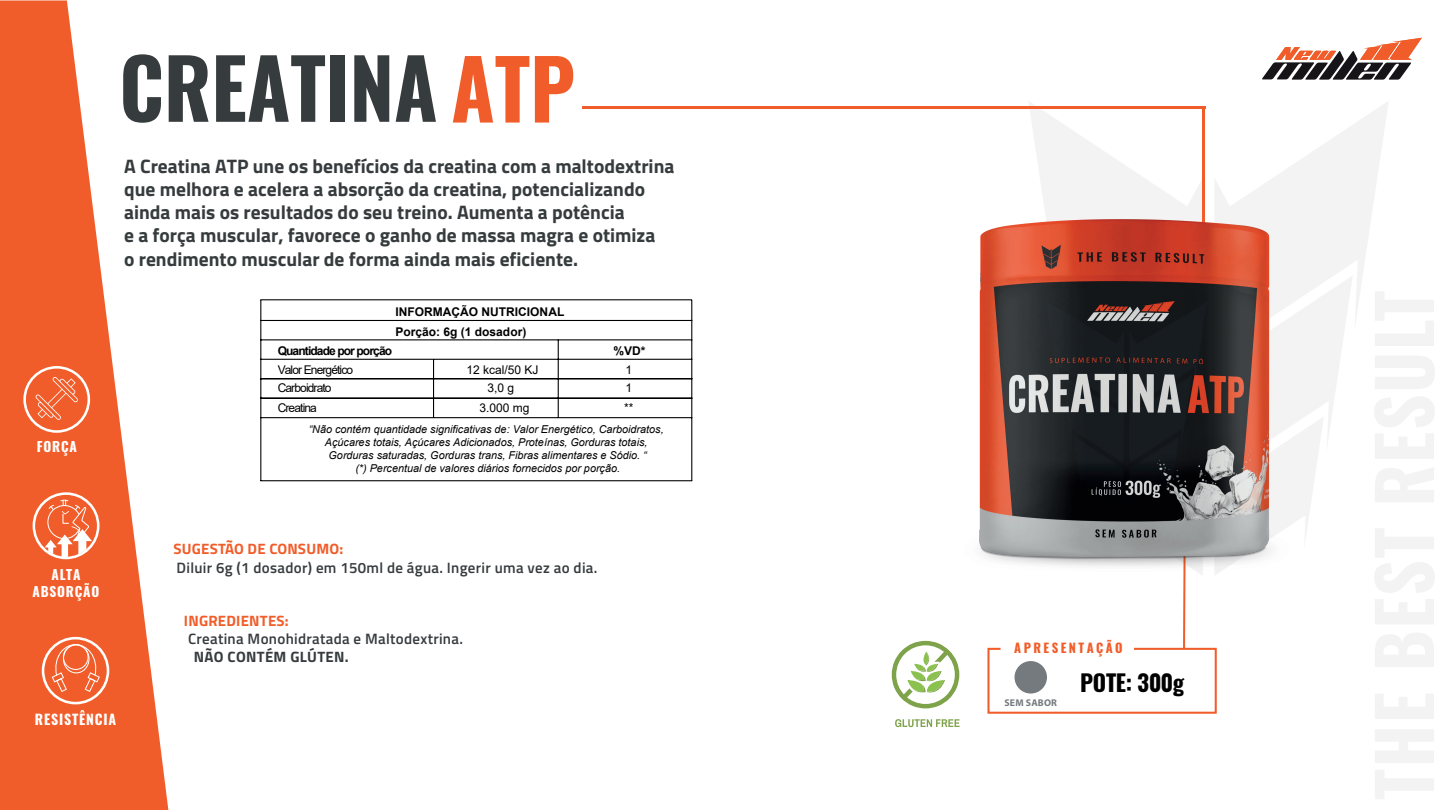
<style>
.page{position:relative;width:1440px;height:810px;background:#fff}
.page>*{position:absolute;margin:0;border:0;box-sizing:border-box;transform-origin:0 0}
.t1{font:700 82.2px "Oswald";color:#363b3d}
.t2{font:700 22.95px "Oswald";letter-spacing:-.015em;color:#000001}
.t3{font:700 19.5px/23.2px "Titillium";color:#363b3d}
.t4{font:600 15px "Titillium";letter-spacing:.02em;color:#363b3d}
.t5{font:700 15px "Titillium";letter-spacing:.015em;color:#f15d2a}
.t6{font:700 15px "Titillium";letter-spacing:.02em;color:#363b3d}
.t7{font:700 13.95px "Oswald";letter-spacing:.06em;color:#fff}
.t8{font:700 13.5px/16.5px "Oswald";letter-spacing:.06em;color:#fff;text-align:center}
.t9{font:700 12.75px "Oswald";letter-spacing:.195em;color:#f15d2a}
.t10{font:12px/18px "Arial";letter-spacing:-.075em;color:#000001}
.t11{font:700 12px/20.3px "Arial";color:#000001}
.t12{font:700 12px "Arial";letter-spacing:-.075em;color:#000001}
.t13{font:12px/18px "Arial";color:#000001;text-align:center}
.t14{font:italic 10.8px/13px "Arial";color:#000001;text-align:center}
.t15{font:700 9.82px "Myriad Pro";letter-spacing:.015em;color:#757a7f}
.s1{color:#f15d2a}
</style>
<div class="page">
<svg style="left:1262px;top:38px;width:160px;height:42px"></svg>
<hr style="left:582px;top:106px;width:623px;height:3px;background:#f15d2a">
<hr style="left:260px;top:300px;width:1px;height:181px;background:#000001">
<hr style="left:433px;top:359px;width:1px;height:59px;background:#000001">
<hr style="left:558px;top:340px;width:1px;height:78px;background:#000001">
<hr style="left:260px;top:299px;width:432px;height:1px;background:#000001">
<hr style="left:260px;top:320px;width:432px;height:1px;background:#000001">
<hr style="left:260px;top:339px;width:432px;height:1px;background:#000001">
<hr style="left:260px;top:417px;width:432px;height:1px;background:#000001">
<hr style="left:260px;top:398px;width:432px;height:1px;background:#000001">
<hr style="left:260px;top:359px;width:432px;height:1px;background:#000001">
<hr style="left:260px;top:378px;width:432px;height:1px;background:#000001">
<hr style="left:260px;top:480px;width:432px;height:1px;background:#000001">
<hr style="left:691px;top:300px;width:1px;height:181px;background:#000001">
<svg style="left:0;top:0;width:168px;height:810px;fill:#f15d2a"></svg>
<svg style="left:987px;top:102px;width:401px;height:612px"></svg>
<svg style="left:895px;top:719px;width:65px;height:8px"></svg>
<svg style="left:892px;top:641px;width:67px;height:67px"></svg>
<img style="left:979px;top:137px;width:322px;height:501px">
<svg style="left:33px;top:492px;width:67px;height:67px"></svg>
<svg style="left:23px;top:366px;width:67px;height:67px;background:#f3774c"></svg>
<svg style="left:42px;top:637px;width:67px;height:67px;background:#f37b52"></svg>
<div style="left:1015px;top:661px;width:32px;height:33px;background:#757a7f;border-radius:50%"></div>
<h1 class="t1" style="left:119px;top:31px;width:457px">CREATINA <span class="s1">ATP</span></h1>
<p class="t3" style="left:124px;top:153px;width:552px">A Creatina ATP une os benefícios da creatina com a maltodextrina que melhora e acelera a absorção da creatina, potencializando ainda mais os resultados do seu treino. Aumenta a potência<br>e a força muscular, favorece o ganho de massa magra e otimiza<br>o rendimento muscular de forma ainda mais eficiente.</p>
<p class="t8" style="left:37px;top:439px;width:42px">FORÇA</p>
<p class="t8" style="left:32px;top:567px;width:69px">ALTA<br>ABSORÇÃO</p>
<p class="t7" style="left:35px;top:710px;width:83px">RESISTÊNCIA</p>
<p class="t11" style="left:396px;top:301px;width:170px">INFORMAÇÃO NUTRICIONAL<br>Porção: 6g (1 dosador)</p>
<p class="t12" style="left:278px;top:342px;width:116px">Quantidade por porção</p>
<p class="t11" style="left:613px;top:340px;width:34px">%VD*</p>
<p class="t13" style="left:466px;top:361px;width:74px">12 kcal/50 KJ<br>3,0 g</p>
<p class="t10" style="left:480px;top:398px;width:52px">3.000 mg</p>
<p class="t10" style="left:626px;top:361px;width:8px">1<br>1</p>
<p class="t10" style="left:624px;top:398px;width:11px">**</p>
<p class="t14" style="left:309px;top:423px;width:357px">“Não contém quantidade significativas de: Valor Energético, Carboidratos, Açúcares totais, Açúcares Adicionados, Proteínas, Gorduras totais, Gorduras saturadas, Gorduras trans, Fibras alimentares e Sódio. “<br>(*) Percentual de valores diários fornecidos por porção.</p>
<p class="t10" style="left:278px;top:361px;width:77px">Valor Energético<br>Carboidrato</p>
<p class="t10" style="left:278px;top:398px;width:41px">Creatina</p>
<p class="t5" style="left:173px;top:537px;width:171px">SUGESTÃO DE CONSUMO:</p>
<p class="t4" style="left:177px;top:557px;width:422px">Diluir 6g (1 dosador) em 150ml de água. Ingerir uma vez ao dia.</p>
<p class="t5" style="left:184px;top:609px;width:106px">INGREDIENTES:</p>
<p class="t4" style="left:188px;top:627px;width:276px">Creatina Monohidratada e Maltodextrina.</p>
<p class="t6" style="left:194px;top:645px;width:156px">NÃO CONTÉM GLÚTEN.</p>
<p class="t9" style="left:1014px;top:639px;width:110px">APRESENTAÇÃO</p>
<p class="t2" style="left:1080px;top:667px;width:105px">POTE: 300g</p>
<p class="t15" style="left:1005px;top:697px;width:54px">SEM SABOR</p>
</div>
